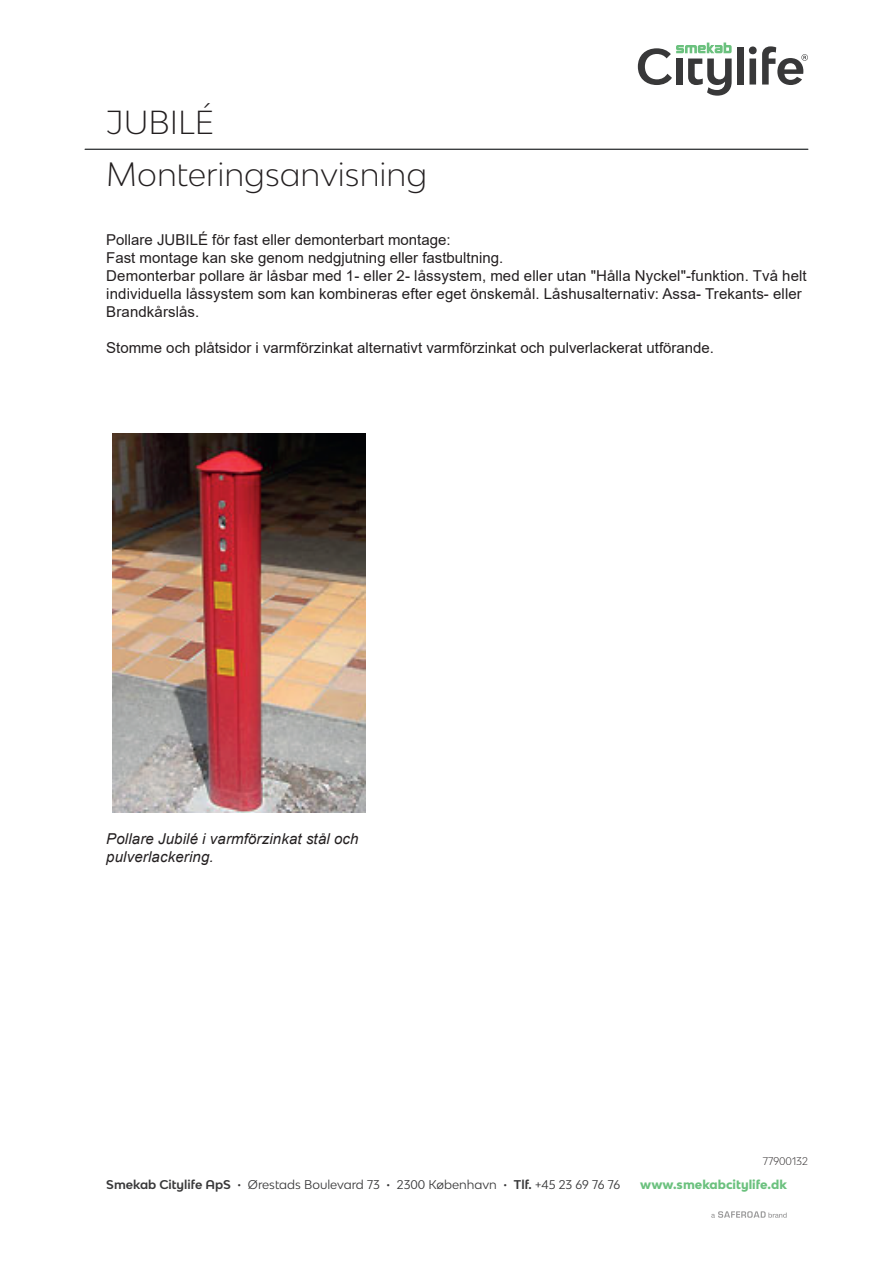
<style>
.page{position:relative;width:893px;height:1263px;background:#fff}
.page>*{position:absolute;margin:0;border:0;box-sizing:border-box;transform-origin:0 0}
.t1{font:300 31.5px "Bw Modelica SS01";color:#231f20}
.t2{font:15px/18px "Arial";color:#231f20}
.t3{font:italic 15px/18px "Arial";letter-spacing:.01em;color:#231f20}
.t4{font:12px "Bw Modelica SS01";color:#383839}
.t5{font:800 12px "Bw Modelica SS01";color:#6bc17e}
.t6{font:300 10.5px "Bw Modelica SS01";color:#231f20}
.s1{font-weight:700}
</style>
<div class="page">
<svg style="left:638px;top:43px;width:94px;height:53px"></svg>
<div style="left:737px;top:47px;width:6px;height:38px;background:#383839"></div>
<svg style="left:749px;top:46px;width:59px;height:39px"></svg>
<hr style="left:85px;top:149px;width:723px;height:1px;background:#101315">
<img style="left:112px;top:433px;width:253px;height:379px">
<svg style="left:711px;top:1211px;width:76px;height:7px"></svg>
<p class="t1" style="left:106px;top:102px;width:109px">JUBILÉ</p>
<p class="t1" style="left:106px;top:154px;width:322px">Monteringsanvisning</p>
<p class="t2" style="left:106px;top:230px;width:702px">Pollare JUBILÉ för fast eller demonterbart montage:<br>Fast montage kan ske genom nedgjutning eller fastbultning.<br>Demonterbar pollare är låsbar med 1- eller 2- låssystem, med eller utan "Hålla Nyckel"-funktion. Två helt individuella låssystem som kan kombineras efter eget önskemål. Låshusalternativ: Assa- Trekants- eller Brandkårslås.</p>
<p class="t2" style="left:106px;top:338px;width:609px">Stomme och plåtsidor i varmförzinkat alternativt varmförzinkat och pulverlackerat utförande.</p>
<p class="t3" style="left:106px;top:830px;width:254px">Pollare Jubilé i varmförzinkat stål och pulverlackering.</p>
<p class="t6" style="left:763px;top:1154px;width:46px">77900132</p>
<p class="t4" style="left:106px;top:1177px;width:515px"><span class="s1">Smekab Citylife ApS</span> • Ørestads Boulevard 73 • 2300 København • <span class="s1">Tlf.</span> +45 23 69 76 76</p>
<p class="t5" style="left:640px;top:1177px;width:148px">www.smekabcitylife.dk</p>
</div>
